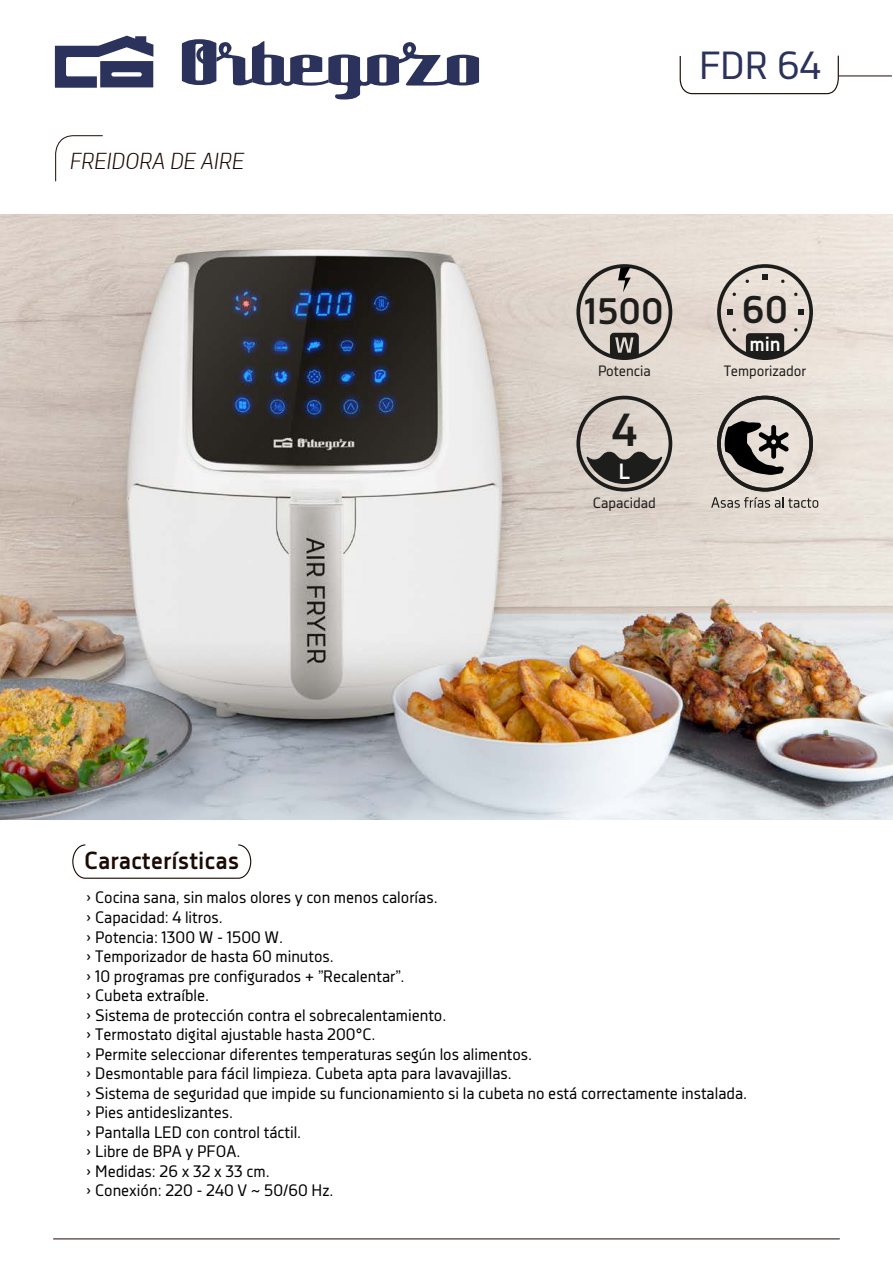
<style>
.page{position:relative;width:893px;height:1263px;background:#fff}
.page>*{position:absolute;margin:0;border:0;box-sizing:border-box;transform-origin:0 0}
.t1{font:700 46.05px "Decima Nova";color:#1d1d1b}
.t2{font:39px "Decima Nova";color:#2b325b}
.t3{font:700 38.25px "Decima Nova";color:#1d1d1b}
.t4{font:700 36.6px "Decima Nova";color:#1d1d1b}
.t5{font:700 24.6px "Decima Nova";color:#1c0a05}
.t6{font:italic 300 22.5px "Decima Nova";color:#1c0a05}
.t7{font:700 21.9px "Decima Nova";color:#fff}
.t8{font:700 20.4px "Decima Nova";color:#fff}
.t9{font:16.5px/19.5px "Decima Nova";color:#000}
.t10{font:14.85px "Decima Nova";color:#1d1d1b}
</style>
<div class="page">
<img style="left:0;top:215px;width:893px;height:604px">
<hr style="left:53px;top:1238px;width:787px;height:1px;background:#1c0a05">
<hr style="left:839px;top:76px;width:53px;height:1px;background:#1c0a05">
<svg style="left:679px;top:55px;width:160px;height:40px"></svg>
<svg style="left:55px;top:135px;width:48px;height:47px"></svg>
<svg style="left:55px;top:36px;width:98px;height:52px"></svg>
<svg style="left:182px;top:39px;width:297px;height:61px"></svg>
<svg style="left:72px;top:844px;width:179px;height:35px"></svg>
<svg style="left:576px;top:264px;width:96px;height:96px;background:#bcb3ab"></svg>
<svg style="left:717px;top:264px;width:96px;height:96px;background:#bab1aa"></svg>
<svg style="left:576px;top:396px;width:96px;height:95px;background:#a49d97"></svg>
<svg style="left:711px;top:497px;width:107px;height:11px"></svg>
<svg style="left:717px;top:396px;width:96px;height:95px;background:#9f9993"></svg>
<h3 class="t6" style="left:70px;top:148px;width:176px">FREIDORA DE AIRE</h3>
<h3 class="t5" style="left:84px;top:846px;width:157px">Características</h3>
<h2 class="t2" style="left:699px;top:43px;width:123px">FDR 64</h2>
<h3 class="t4" style="left:585px;top:290px;width:81px">1500</h3>
<p class="t10" style="left:598px;top:362px;width:54px">Potencia</p>
<h1 class="t1" style="left:612px;top:404px;width:27px">4</h1>
<h3 class="t7" style="left:618px;top:459px;width:13px">L</h3>
<p class="t10" style="left:593px;top:494px;width:64px">Capacidad</p>
<h3 class="t3" style="left:742px;top:288px;width:48px">60</h3>
<p class="t8" style="left:749px;top:333px;width:33px">min</p>
<p class="t10" style="left:724px;top:362px;width:84px">Temporizador</p>
<p class="t9" style="left:86px;top:888px;width:663px">› Cocina sana, sin malos olores y con menos calorías.<br>› Capacidad: 4 litros.<br>› Potencia: 1300 W - 1500 W.<br>› Temporizador de hasta 60 minutos.<br>› 10 programas pre configurados + ”Recalentar”.<br>› Cubeta extraíble.<br>› Sistema de protección contra el sobrecalentamiento.<br>› Termostato digital ajustable hasta 200°C.<br>› Permite seleccionar diferentes temperaturas según los alimentos.<br>› Desmontable para fácil limpieza. Cubeta apta para lavavajillas.<br>› Sistema de seguridad que impide su funcionamiento si la cubeta no está correctamente instalada. › Pies antideslizantes.<br>› Pantalla LED con control táctil.<br>› Libre de BPA y PFOA.<br>› Medidas: 26 x 32 x 33 cm.<br>› Conexión: 220 - 240 V ~ 50/60 Hz.</p>
</div>
